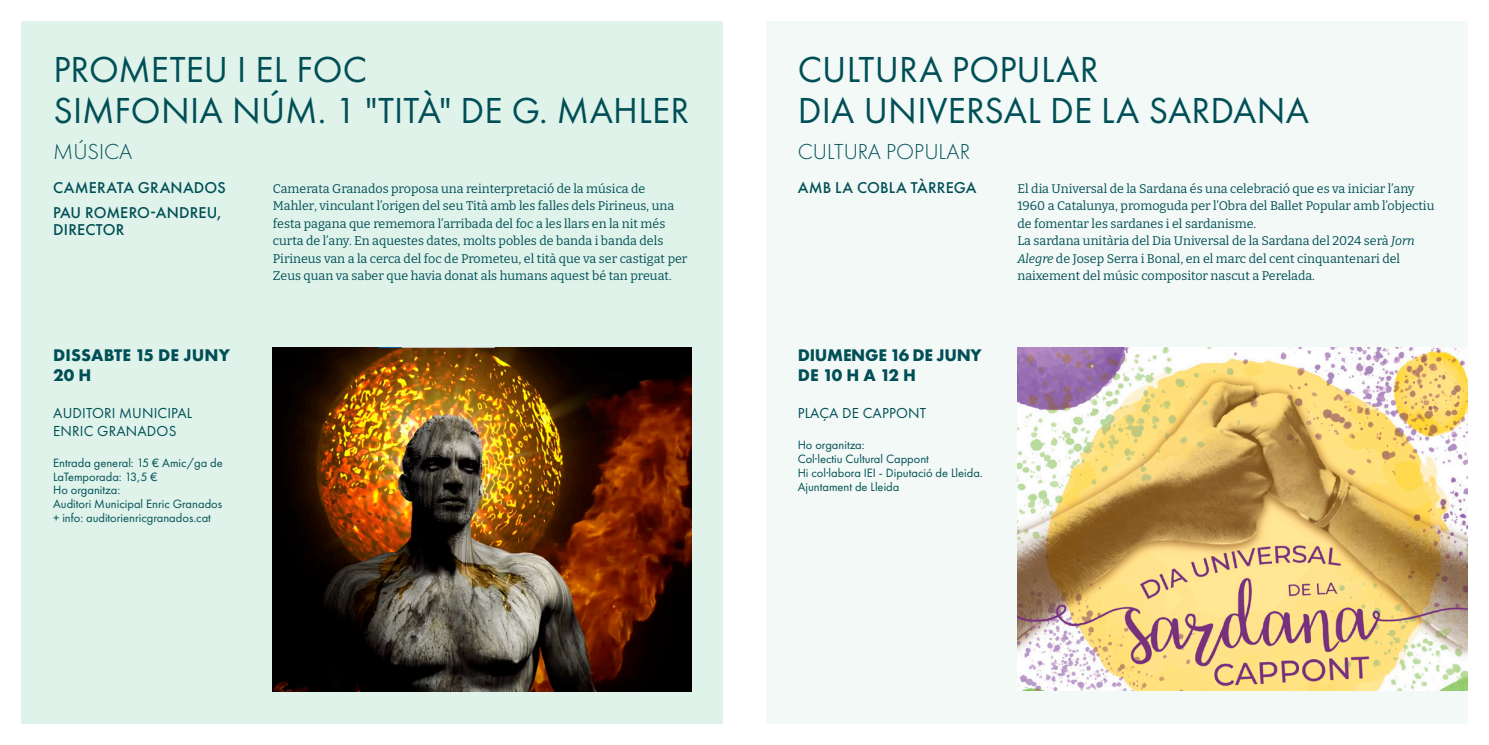
<style>
.page{position:relative;width:1489px;height:745px;background:#fff}
.page>*{position:absolute;margin:0;border:0;box-sizing:border-box;transform-origin:0 0}
.TITOL1{font:37.5px "Futura PT";letter-spacing:.005em;color:#004f57}
.subtitol{font:300 22.5px "Futura PT";color:#004f57}
.DATA_23{font:700 17.5px "Futura PT";letter-spacing:-.015em;color:#004f57}
.DATA_23-2{font:700 17.5px "Futura PT";letter-spacing:.01em;color:#004f57}
.Interprets_23{font:500 16.25px/17.5px "Futura PT";letter-spacing:.01em;color:#004f57}
.LLOC_23{font:15px "Futura PT";letter-spacing:.01em;color:#004f57}
.TEXT{font:12.5px/17.5px "Bitter";color:#004f57}
.INFO_23{font:12.5px/13.8px "Futura PT";color:#004f57}
.s1{font-style:italic}
</style>
<div class="page">
<div style="left:0;top:0;width:744px;height:744px;background:#dff3ea"></div>
<img style="left:273px;top:347px;width:418px;height:344px">
<div style="left:744px;top:0;width:744px;height:744px;background:#f3f9f6"></div>
<div style="left:0;top:723px;width:765px;height:21px;background:#fff"></div>
<div style="left:744px;top:0;width:744px;height:21px;background:#fff"></div>
<div style="left:723px;top:723px;width:765px;height:21px;background:#fff"></div>
<div style="left:0;top:0;width:744px;height:21px;background:#fff"></div>
<div style="left:0;top:0;width:21px;height:744px;background:#fff"></div>
<div style="left:1467px;top:0;width:21px;height:744px;background:#fff"></div>
<div style="left:723px;top:0;width:42px;height:744px;background:#fff"></div>
<img style="left:1017px;top:347px;width:450px;height:343px">
<p class="TITOL1" style="left:53px;top:47px;width:315px">PROMETEU I EL FOC</p>
<p class="TITOL1" style="left:53px;top:88px;width:637px">SIMFONIA NÚM. 1 "TITÀ" DE G. MAHLER</p>
<p class="subtitol" style="left:53px;top:139px;width:80px">MÚSICA</p>
<p class="Interprets_23" style="left:53px;top:179px;width:174px">CAMERATA GRANADOS</p>
<p class="Interprets_23" style="left:53px;top:204px;width:170px">PAU ROMERO-ANDREU,<br>DIRECTOR</p>
<p class="DATA_23-2" style="left:53px;top:343px;width:178px">DISSABTE 15 DE JUNY</p>
<p class="DATA_23" style="left:53px;top:363px;width:40px">20 H</p>
<p class="LLOC_23" style="left:53px;top:404px;width:141px">AUDITORI MUNICIPAL</p>
<p class="LLOC_23" style="left:53px;top:421px;width:125px">ENRIC GRANADOS</p>
<p class="INFO_23" style="left:53px;top:455px;width:171px">Entrada general: 15 € Amic/ga de<br>LaTemporada: 13,5 €</p>
<p class="INFO_23" style="left:53px;top:483px;width:69px">Ho organitza:</p>
<p class="INFO_23" style="left:53px;top:497px;width:170px">Auditori Municipal Enric Granados</p>
<p class="INFO_23" style="left:53px;top:510px;width:159px">+ info: auditorienricgranados.cat</p>
<p class="TEXT" style="left:273px;top:179px;width:416px">Camerata Granados proposa una reinterpretació de la música de Mahler, vinculant l’origen del seu Tità amb les falles dels Pirineus, una festa pagana que rememora l’arribada del foc a les llars en la nit més curta de l’any. En aquestes dates, molts pobles de banda i banda dels Pirineus van a la cerca del foc de Prometeu, el tità que va ser castigat per Zeus quan va saber que havia donat als humans aquest bé tan preuat.</p>
<p class="TITOL1" style="left:797px;top:47px;width:302px">CULTURA POPULAR</p>
<p class="TITOL1" style="left:797px;top:88px;width:512px">DIA UNIVERSAL DE LA SARDANA</p>
<p class="subtitol" style="left:797px;top:139px;width:174px">CULTURA POPULAR</p>
<p class="Interprets_23" style="left:797px;top:179px;width:180px">AMB LA COBLA TÀRREGA</p>
<p class="TEXT" style="left:1017px;top:179px;width:418px">El dia Universal de la Sardana és una celebració que es va iniciar l’any<br>1960 a Catalunya, promoguda per l’Obra del Ballet Popular amb l’objectiu de fomentar les sardanes i el sardanisme.</p>
<p class="TEXT" style="left:1017px;top:231px;width:399px">La sardana unitària del Dia Universal de la Sardana del 2024 serà <span class="s1">Jorn<br>Alegre</span> de Josep Serra i Bonal, en el marc del cent cinquantenari del naixement del músic compositor nascut a Perelada.</p>
<p class="DATA_23" style="left:797px;top:343px;width:185px">DIUMENGE 16 DE JUNY</p>
<p class="DATA_23" style="left:797px;top:363px;width:120px">DE 10 H A 12 H</p>
<p class="LLOC_23" style="left:797px;top:404px;width:130px">PLAÇA DE CAPPONT</p>
<p class="INFO_23" style="left:797px;top:438px;width:69px">Ho organitza:</p>
<p class="INFO_23" style="left:797px;top:452px;width:133px">Col·lectiu Cultural Cappont</p>
<p class="INFO_23" style="left:797px;top:465px;width:187px">Hi col·labora IEI - Diputació de Lleida.<br>Ajuntament de Lleida</p>
</div>
